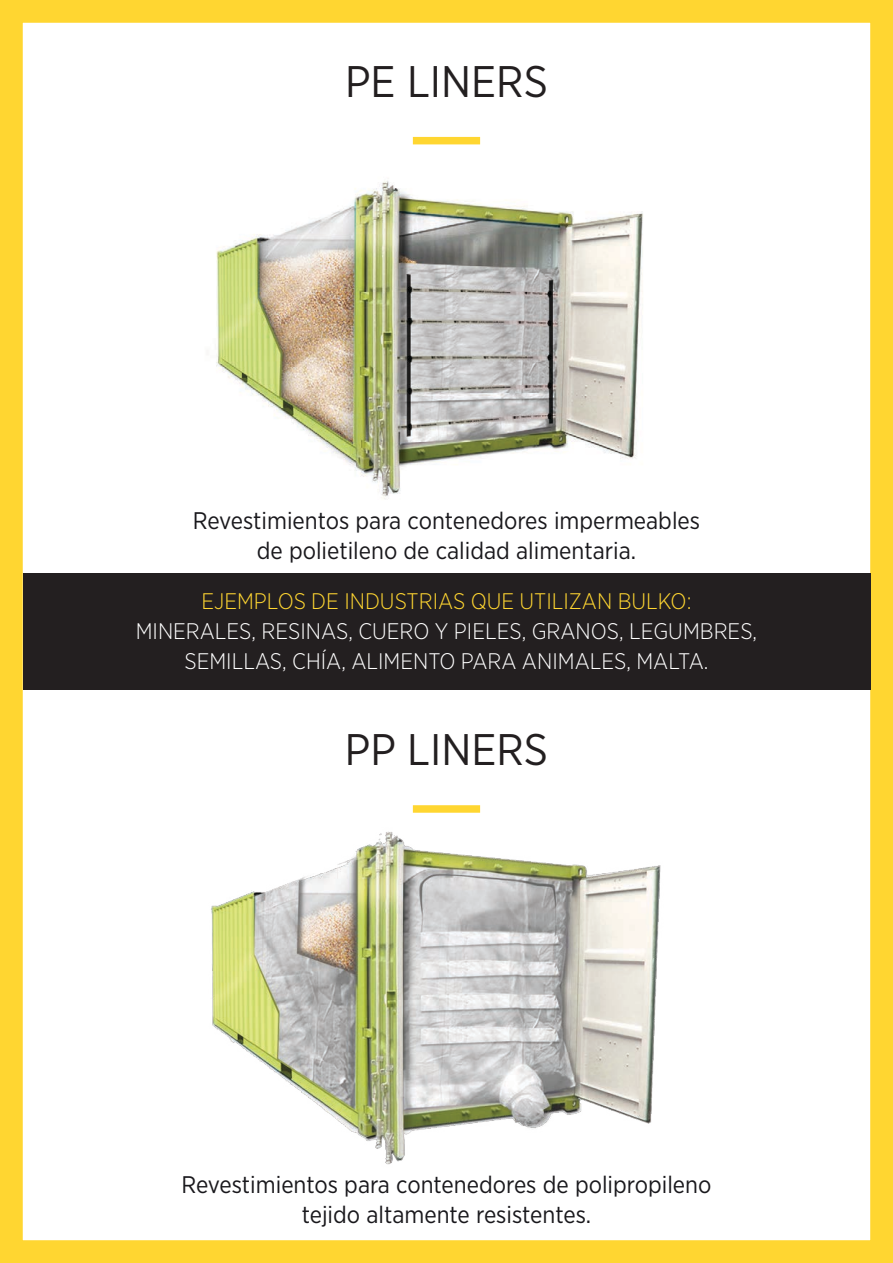
<style>
.page{position:relative;width:893px;height:1263px;background:#ffd631}
.page>*{position:absolute;margin:0;border:0;box-sizing:border-box;transform-origin:0 0}
.t1{font:44.1px "Gotham Narrow";color:#231f20}
.t2{font:24px/30px "Gotham Narrow";color:#19181c;text-align:center}
.t3{font:300 22.5px/30px "Gotham Narrow";color:#fff;text-align:center}
.t4{font:300 22.5px "Gotham Narrow";color:#ffd631}
</style>
<div class="page">
<div style="left:20px;top:20px;width:853px;height:1223px;background:#fff;border:3px solid #ffd631"></div>
<img style="left:216px;top:181px;width:427px;height:318px">
<img style="left:211px;top:805px;width:450px;height:360px">
<div style="left:413px;top:137px;width:67px;height:7px;background:#ffd631"></div>
<div style="left:413px;top:805px;width:67px;height:8px;background:#ffd631"></div>
<div style="left:23px;top:573px;width:847px;height:117px;background:#231f20"></div>
<h1 class="t1" style="left:345px;top:54px;width:204px">PE LINERS</h1>
<p class="t2" style="left:193px;top:505px;width:509px">Revestimientos para contenedores impermeables de polietileno de calidad alimentaria.</p>
<p class="t4" style="left:201px;top:588px;width:492px">EJEMPLOS DE INDUSTRIAS QUE UTILIZAN BULKO:</p>
<p class="t3" style="left:136px;top:616px;width:623px">MINERALES, RESINAS, CUERO Y PIELES, GRANOS, LEGUMBRES,<br>SEMILLAS, CHÍA, ALIMENTO PARA ANIMALES, MALTA.</p>
<h1 class="t1" style="left:345px;top:722px;width:205px">PP LINERS</h1>
<p class="t2" style="left:182px;top:1169px;width:531px">Revestimientos para contenedores de polipropileno tejido altamente resistentes.</p>
</div>
